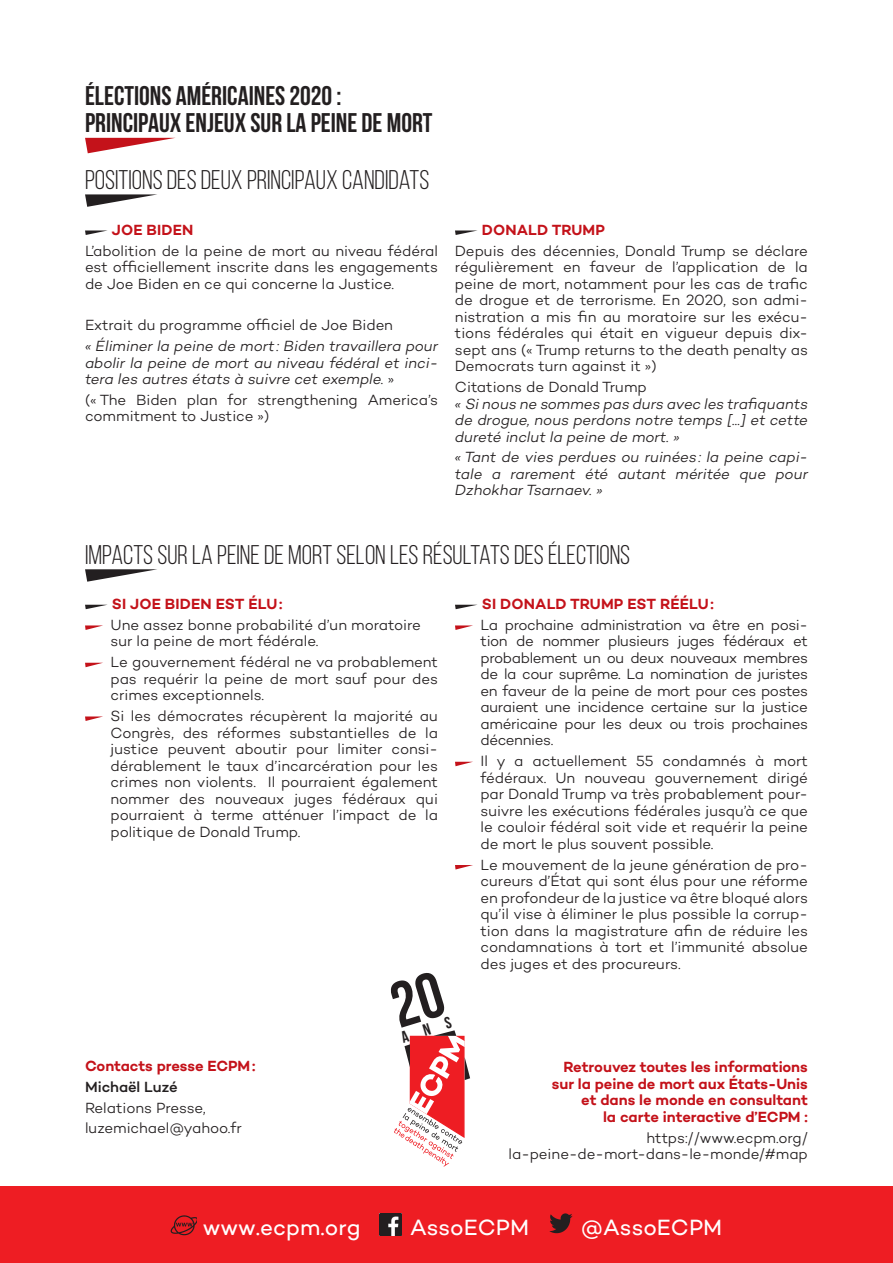
<style>
.page{position:relative;width:893px;height:1263px;background:#fff}
.page>*{position:absolute;margin:0;border:0;box-sizing:border-box;transform-origin:0 0}
.t1{font:27px "Bebas Neue";color:#231f20}
.t2{font:700 27px/27px "Bebas Neue";color:#231f20}
.t3{font:22.5px "Campton";color:#fff}
.t4{font:300 15px/16.5px "Campton";letter-spacing:-.005em;color:#231f20;text-align:justify}
.t5{font:italic 300 15px/16.5px "Campton";letter-spacing:-.005em;color:#231f20;text-align:justify}
.t6{font:600 15px/16.5px "Campton";color:#c4121a;text-align:right}
.t7{font:500 15px "Campton";letter-spacing:-.005em;color:#231f20}
.s1{font-style:normal}
</style>
<div class="page">
<svg style="left:85px;top:138px;width:89px;height:15px"></svg>
<svg style="left:85px;top:194px;width:72px;height:13px"></svg>
<div style="left:0;top:1186px;width:893px;height:77px;background:#ee1d23"></div>
<img style="left:171px;top:1215px;width:26px;height:20px">
<img style="left:379px;top:1213px;width:22px;height:22px">
<img style="left:549px;top:1213px;width:24px;height:21px">
<svg style="left:85px;top:230px;width:23px;height:5px"></svg>
<svg style="left:455px;top:230px;width:22px;height:5px"></svg>
<svg style="left:85px;top:569px;width:72px;height:13px"></svg>
<svg style="left:85px;top:605px;width:21px;height:4px"></svg>
<svg style="left:85px;top:625px;width:18px;height:5px"></svg>
<svg style="left:85px;top:663px;width:17px;height:4px"></svg>
<svg style="left:85px;top:716px;width:18px;height:5px"></svg>
<svg style="left:455px;top:605px;width:21px;height:4px"></svg>
<svg style="left:455px;top:625px;width:18px;height:5px"></svg>
<svg style="left:455px;top:762px;width:17px;height:4px"></svg>
<svg style="left:455px;top:865px;width:18px;height:4px"></svg>
<svg style="left:394px;top:1030px;width:76px;height:136px"></svg>
<h1 class="t2" style="left:85px;top:82px;width:349px">ÉLECTIONS AMÉRICAINES 2020:<br>PRINCIPAUX ENJEUX SUR LA PEINE DE MORT</h1>
<h1 class="t1" style="left:85px;top:165px;width:346px">POSITIONS DES DEUX PRINCIPAUX CANDIDATS</h1>
<p class="t6" style="left:112px;top:221px;width:83px">JOE BIDEN</p>
<p class="t4" style="left:85px;top:242px;width:354px">L’abolition de la peine de mort au niveau fédéral est officiellement inscrite dans les engagements de Joe Biden en ce qui concerne la Justice.</p>
<p class="t4" style="left:85px;top:317px;width:310px">Extrait du programme officiel de Joe Biden</p>
<p class="t5" style="left:85px;top:337px;width:355px">« Éliminer la peine de mort : Biden travaillera pour abolir la peine de mort au niveau fédéral et inci&shy;tera les autres états à suivre cet exemple. <span class="s1">»</span></p>
<p class="t4" style="left:85px;top:391px;width:354px">(« The Biden plan for strengthening America’s commitment to Justice »)</p>
<p class="t6" style="left:482px;top:221px;width:125px">DONALD TRUMP</p>
<p class="t4" style="left:455px;top:242px;width:354px">Depuis des décennies, Donald Trump se déclare régulièrement en faveur de l’application de la peine de mort, notamment pour les cas de trafic de drogue et de terrorisme. En 2020, son admi&shy;nistration a mis fin au moratoire sur les exécu&shy;tions fédérales qui était en vigueur depuis dix&shy;sept ans (« Trump returns to the death penalty as Democrats turn against it »)</p>
<p class="t4" style="left:455px;top:378px;width:193px">Citations de Donald Trump</p>
<p class="t5" style="left:455px;top:395px;width:354px">« Si nous ne sommes pas durs avec les trafiquants de drogue, nous perdons notre temps [...] et cette dureté inclut la peine de mort. »</p>
<p class="t5" style="left:455px;top:449px;width:355px">« Tant de vies perdues ou ruinées: la peine capi&shy;tale a rarement été autant méritée que pour Dzhokhar Tsarnaev. »</p>
<h1 class="t1" style="left:85px;top:540px;width:547px">IMPACTS SUR LA PEINE DE MORT SELON LES RÉSULTATS DES ÉLECTIONS</h1>
<p class="t6" style="left:112px;top:595px;width:172px">SI JOE BIDEN EST ÉLU:</p>
<p class="t4" style="left:111px;top:616px;width:312px">Une assez bonne probabilité d’un moratoire sur la peine de mort fédérale.</p>
<p class="t4" style="left:111px;top:654px;width:329px">Le gouvernement fédéral ne va probablement pas requérir la peine de mort sauf pour des crimes exceptionnels.</p>
<p class="t4" style="left:111px;top:707px;width:329px">Si les démocrates récupèrent la majorité au Congrès, des réformes substantielles de la justice peuvent aboutir pour limiter consi&shy;dérablement le taux d’incarcération pour les crimes non violents. Il pourraient également nommer des nouveaux juges fédéraux qui pourraient à terme atténuer l’impact de la politique de Donald Trump.</p>
<p class="t6" style="left:482px;top:595px;width:234px">SI DONALD TRUMP EST RÉÉLU:</p>
<p class="t4" style="left:480px;top:616px;width:329px">La prochaine administration va être en posi&shy;tion de nommer plusieurs juges fédéraux et probablement un ou deux nouveaux membres de la cour suprême. La nomination de juristes en faveur de la peine de mort pour ces postes auraient une incidence certaine sur la justice américaine pour les deux ou trois prochaines décennies.</p>
<p class="t4" style="left:480px;top:753px;width:329px">Il y a actuellement 55 condamnés à mort fédéraux. Un nouveau gouvernement dirigé par Donald Trump va très probablement pour&shy;suivre les exécutions fédérales jusqu’à ce que le couloir fédéral soit vide et requérir la peine de mort le plus souvent possible.</p>
<p class="t4" style="left:480px;top:856px;width:329px">Le mouvement de la jeune génération de pro&shy;cureurs d’État qui sont élus pour une réforme en profondeur de la justice va être bloqué alors qu’il vise à éliminer le plus possible la corrup&shy;tion dans la magistrature afin de réduire les condamnations à tort et l’immunité absolue des juges et des procureurs.</p>
<p class="t6" style="left:85px;top:1057px;width:172px">Contacts presse ECPM:</p>
<p class="t7" style="left:85px;top:1077px;width:94px">Michaël Luzé</p>
<p class="t4" style="left:85px;top:1097px;width:158px;line-height:20.7px">Relations Presse, luzemichael@yahoo.fr</p>
<p class="t6" style="left:552px;top:1059px;width:258px">Retrouvez toutes les informations sur la peine de mort aux États-Unis et dans le monde en consultant<br>la carte interactive d’ECPM :</p>
<p class="t4" style="left:509px;top:1129px;width:301px;text-align:right">https://www.ecpm.org/ la-peine-de-mort-dans-le-monde/#map</p>
<h2 class="t3" style="left:203px;top:1213px;width:159px">www.ecpm.org</h2>
<h2 class="t3" style="left:410px;top:1213px;width:121px">AssoECPM</h2>
<h2 class="t3" style="left:581px;top:1213px;width:143px">@AssoECPM</h2>
</div>
